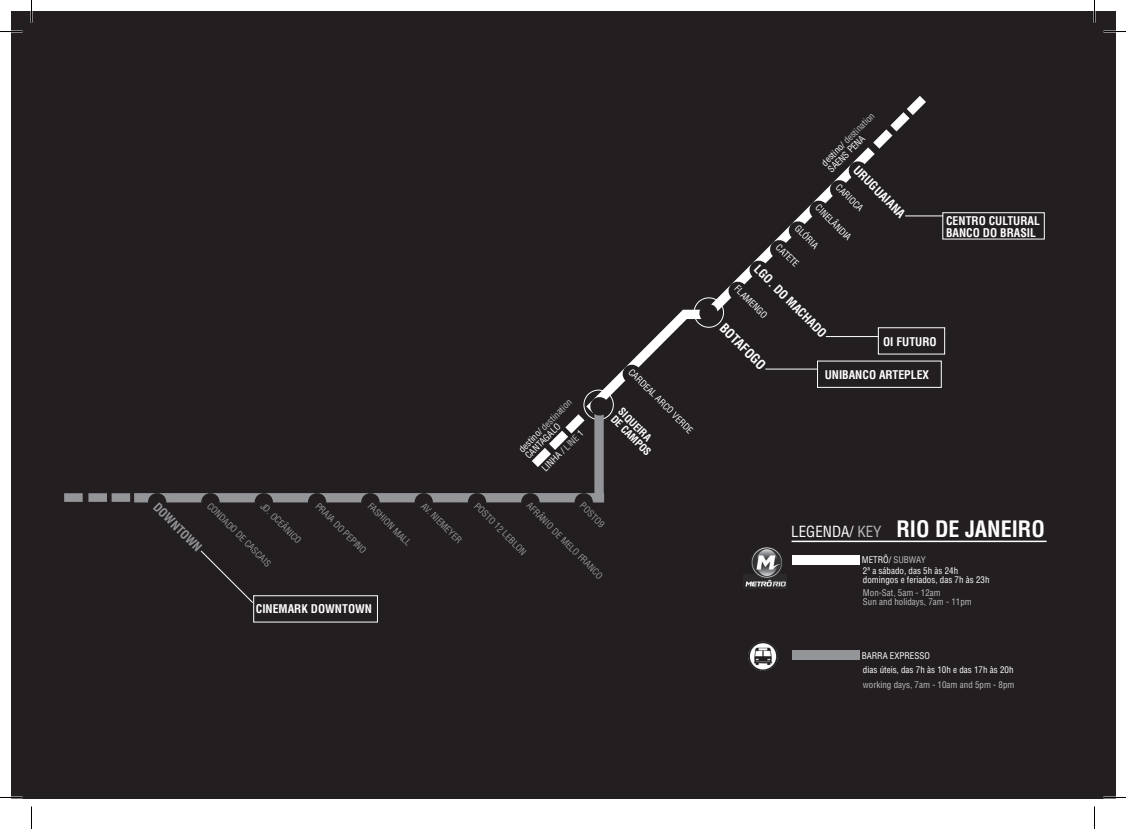
<style>
.page{position:relative;width:1126px;height:829px;background:#fff}
.page>*{position:absolute;margin:0;border:0;box-sizing:border-box;transform-origin:0 0}
.t1{font:700 condensed 22.05px "Helvetica";color:#fff}
.t2{font:condensed 15px "Helvetica";color:#fff}
.t3{font:700 condensed 13.05px "Helvetica";color:#fff}
.t4{font:700 condensed 12px "Helvetica";color:#fff}
.t5{font:700 condensed 12px "Helvetica";color:#939598}
.t6{font:700 condensed 11.7px/11.7px "Helvetica";color:#fff}
.t7{font:700 condensed 10.35px/10.4px "Helvetica";color:#fff}
.t8{font:condensed 9.15px/9.1px "Helvetica";color:#fff}
.t9{font:condensed 9.15px "Helvetica";color:#939598}
.t10{font:condensed 9px/9px "Helvetica";color:#fff}
.t11{font:condensed 9px/9px "Helvetica";color:#bcbdc0}
.s1{color:#bcbdc0}
</style>
<div class="page">
<div style="left:12px;top:11px;width:1104px;height:787px;background:#231f20"></div>
<hr style="left:792px;top:540px;width:255px;height:2px;background:#fff">
<div style="left:793px;top:650px;width:67px;height:9px;background:#939598"></div>
<svg style="left:803px;top:96px;width:123px;height:116px"></svg>
<div style="left:134px;top:493px;width:470px;height:9px;background:#939598"></div>
<svg style="left:200px;top:493px;width:21px;height:10px"></svg>
<svg style="left:147px;top:493px;width:20px;height:10px"></svg>
<div style="left:64px;top:493px;width:19px;height:8px;background:#939598"></div>
<div style="left:88px;top:493px;width:19px;height:8px;background:#939598"></div>
<div style="left:112px;top:493px;width:18px;height:8px;background:#939598"></div>
<svg style="left:200px;top:550px;width:53px;height:53px"></svg>
<svg style="left:253px;top:212px;width:792px;height:410px"></svg>
<img style="left:749px;top:641px;width:28px;height:28px">
<img style="left:743px;top:546px;width:43px;height:42px">
<hr style="left:0;top:796px;width:22px;height:2px;background:#fff">
<hr style="left:1103px;top:796px;width:23px;height:2px;background:#fff">
<svg style="left:0;top:31px;width:22px;height:1px"></svg>
<svg style="left:1103px;top:31px;width:23px;height:1px"></svg>
<svg style="left:0;top:797px;width:22px;height:1px"></svg>
<svg style="left:1103px;top:797px;width:23px;height:1px"></svg>
<svg style="left:31px;top:0;width:1px;height:22px"></svg>
<svg style="left:31px;top:806px;width:1px;height:22px"></svg>
<svg style="left:1094px;top:0;width:1px;height:22px"></svg>
<svg style="left:1094px;top:806px;width:1px;height:22px"></svg>
<p class="t8" style="left:517px;top:447px;width:72px;rotate:-45deg">destino/ <span class="s1">destination<br></span>CANTAGALO</p>
<p class="t8" style="left:540px;top:466px;width:56px;rotate:-45deg">LINHA / <span class="s1">LINE</span> 1</p>
<p class="t8" style="left:634px;top:367px;width:88px;rotate:45deg">CARDEAL ARCO VERDE</p>
<p class="t7" style="left:624px;top:406px;width:53px;rotate:45deg">SIQUEIRA<br>DE CAMPOS</p>
<p class="t9" style="left:266px;top:500px;width:55px;rotate:45deg">JD. OCEÂNICO</p>
<p class="t9" style="left:321px;top:500px;width:69px;rotate:45deg">PRAIA DO PEPINO</p>
<p class="t9" style="left:213px;top:500px;width:87px;rotate:45deg">CONDADO DE CASCAIS</p>
<p class="t9" style="left:374px;top:500px;width:58px;rotate:45deg">FASHION MALL</p>
<h3 class="t5" style="left:161px;top:499px;width:64px;rotate:45deg">DOWNTOWN</h3>
<p class="t9" style="left:427px;top:500px;width:55px;rotate:45deg">AV. NIEMEYER</p>
<p class="t9" style="left:480px;top:500px;width:71px;rotate:45deg">POSTO 12 LEBLON</p>
<p class="t9" style="left:532px;top:500px;width:105px;rotate:45deg">AFRÂNIO DE MELO FRANCO</p>
<p class="t9" style="left:586px;top:500px;width:32px;rotate:45deg">POSTO9</p>
<p class="t6" style="left:256px;top:602px;width:118px">CINEMARK DOWNTOWN</p>
<p class="t8" style="left:820px;top:161px;width:72px;rotate:-45deg">destino/ <span class="s1">destination<br></span>SAENS PENA</p>
<h3 class="t4" style="left:861px;top:162px;width:69px;rotate:45deg">URUGUAIANA</h3>
<p class="t8" style="left:841px;top:182px;width:35px;rotate:45deg">CARIOCA</p>
<p class="t8" style="left:820px;top:203px;width:48px;rotate:45deg">CINELÂNDIA</p>
<p class="t8" style="left:800px;top:223px;width:30px;rotate:45deg">GLÓRIA</p>
<p class="t8" style="left:781px;top:242px;width:29px;rotate:45deg">CATETE</p>
<h3 class="t4" style="left:762px;top:261px;width:98px;rotate:45deg">LGO. DO MACHADO</h3>
<p class="t8" style="left:739px;top:284px;width:44px;rotate:45deg">FLAMENGO</p>
<h3 class="t3" style="left:728px;top:320px;width:60px;rotate:45deg">BOTAFOGO</h3>
<p class="t6" style="left:883px;top:335px;width:55px">OI FUTURO</p>
<p class="t6" style="left:825px;top:368px;width:106px">UNIBANCO ARTEPLEX</p>
<p class="t6" style="left:946px;top:215px;width:95px">CENTRO CULTURAL<br>BANCO DO BRASIL</p>
<h1 class="t1" style="left:896px;top:514px;width:150px">RIO DE JANEIRO</h1>
<p class="t10" style="left:863px;top:566px;width:128px">2ª a sábado, das 5h às 24h domingos e feriados, das 7h às 23h</p>
<p class="t11" style="left:863px;top:588px;width:110px">Mon-Sat, 5am - 12am<br>Sun and holidays, 7am - 11pm</p>
<h2 class="t2" style="left:791px;top:522px;width:92px">LEGENDA/ <span class="s1">KEY</span></h2>
<p class="t10" style="left:862px;top:555px;width:66px">METRÔ/ <span class="s1">SUBWAY</span></p>
<p class="t10" style="left:862px;top:651px;width:70px">BARRA EXPRESSO</p>
<p class="t10" style="left:863px;top:665px;width:152px">dias úteis, das 7h às 10h e das 17h às 20h</p>
<p class="t11" style="left:863px;top:680px;width:153px">working days, 7am - 10am and 5pm - 8pm</p>
</div>
